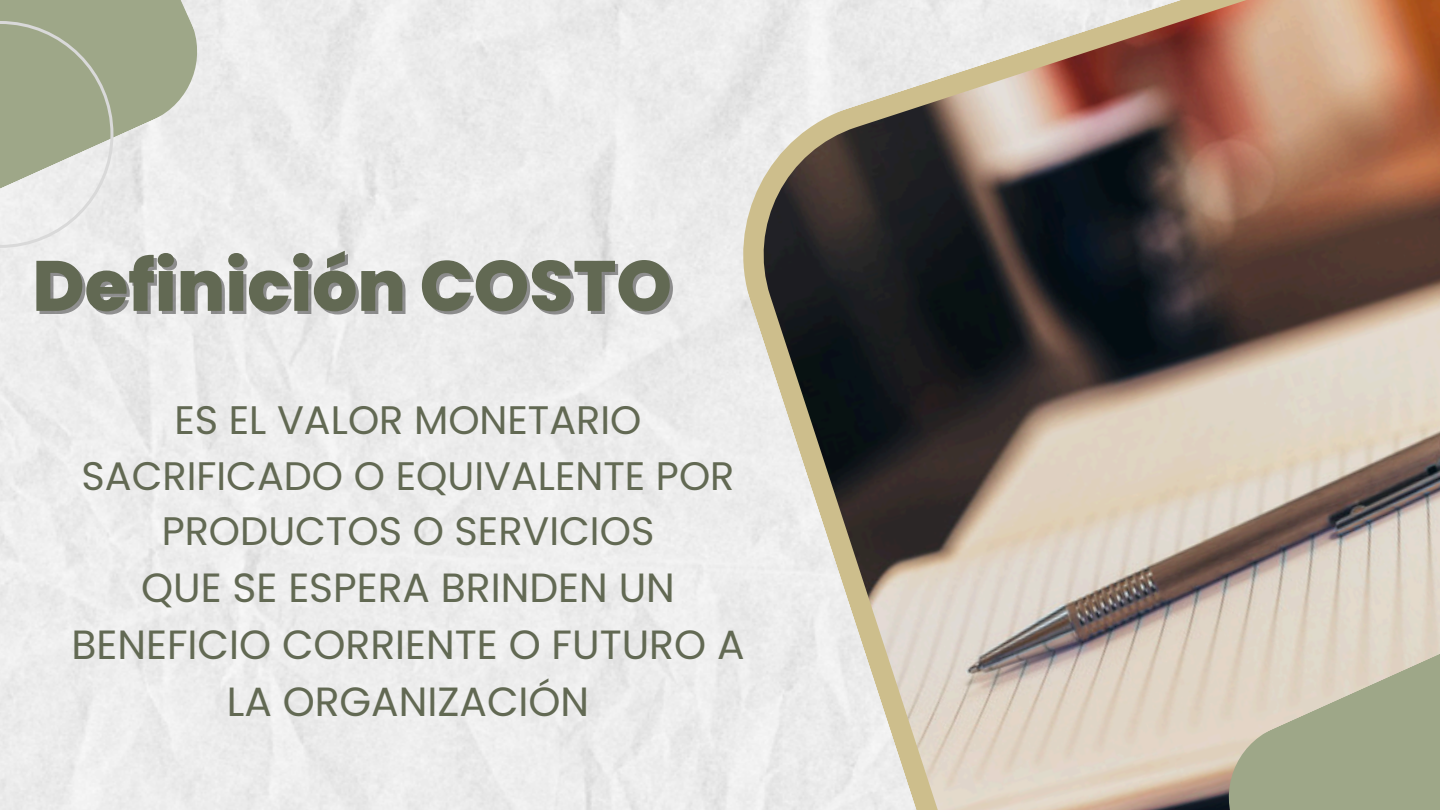
<style>
.page{position:relative;width:1440px;height:810px;background:#fff}
.page>*{position:absolute;margin:0;border:0;box-sizing:border-box;transform-origin:0 0}
.t1{font:800 71px "Poppins";color:#626953}
.t2{font:40.8px/57px "Poppins";color:#626953;text-align:center}
.t3{font:39.8px/55.5px "Poppins";color:#626953;text-align:center}
</style>
<div class="page">
<img style="left:724px;top:0;width:716px;height:810px">
<svg style="left:1218px;top:576px;width:222px;height:234px"></svg>
<svg style="left:0;top:0;width:207px;height:273px;fill:#e9e9e9"></svg>
<svg style="left:0;top:21px;width:113px;height:227px"></svg>
<p class="t1" style="left:32px;top:236px;width:641px">Definición COSTO</p>
<h1 class="t3" style="left:82px;top:393px;width:654px">ES EL VALOR MONETARIO<br>SACRIFICADO O EQUIVALENTE POR<br>PRODUCTOS O SERVICIOS</h1>
<p class="t2" style="left:72px;top:559px;width:675px">QUE SE ESPERA BRINDEN UN<br>BENEFICIO CORRIENTE O FUTURO A<br>LA ORGANIZACIÓN</p>
</div>
